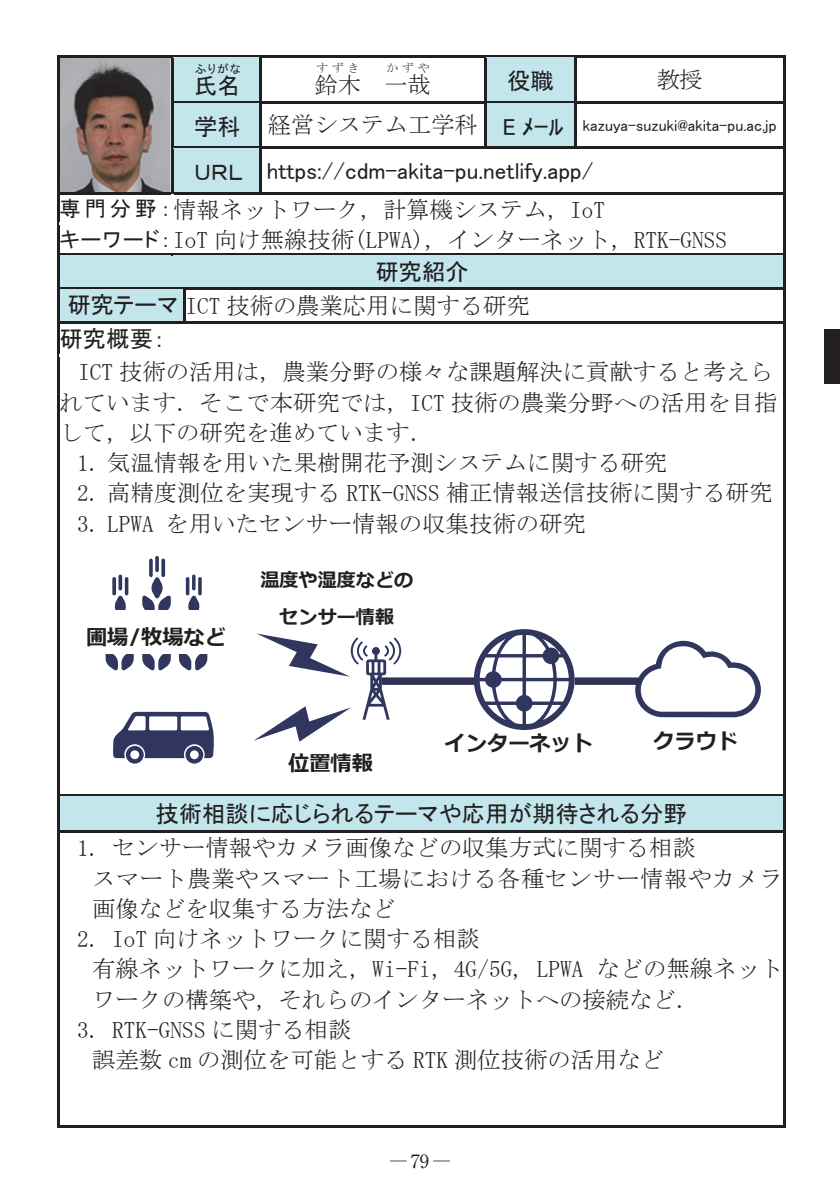
<style>
.page{position:relative;width:840px;height:1191px;background:#fff}
.page>*{position:absolute;margin:0;border:0;box-sizing:border-box;transform-origin:0 0}
.t1{font:23.2px/30.2px "MS Mincho";color:#231f20}
.t2{font:23.2px "MS P Gothic";color:#231f20}
.t3{font:700 21.2px "Meiryo";color:#231f20}
.t4{font:700 19px/37.2px "Meiryo";color:#231f20;text-align:center}
.t5{font:18.4px "Ryumin Pr 6 N";color:#231f20;scale:.9 1}
.t6{font:15.8px "MS P Gothic";letter-spacing:.005em;color:#231f20}
.t7{font:11.8px "MS Mincho";letter-spacing:.33em;color:#231f20}
.t8{font:11.8px "MS P Gothic";color:#231f20}
.s1{font-size:23.2px}
.s2{font-family:"MS Mincho";font-size:23.2px}
.s3{font-size:22.2px}
.s4{font-family:"MS P Gothic";font-size:21.2px}
.s5{font-family:"MS P Gothic"}
</style>
<div class="page">
<div style="left:824px;top:329px;width:15px;height:55px;background:#231f20"></div>
<img style="left:59px;top:55px;width:112px;height:137px">
<div style="left:173px;top:59px;width:87px;height:42px;background:#c2e6ec"></div>
<div style="left:486px;top:58px;width:88px;height:43px;background:#c2e6ec"></div>
<hr style="left:57px;top:56px;width:114px;height:2px;background:#231f20">
<hr style="left:173px;top:56px;width:87px;height:2px;background:#231f20">
<hr style="left:173px;top:58px;width:87px;height:1px;background:#c2e6ec">
<hr style="left:262px;top:56px;width:222px;height:2px;background:#231f20">
<hr style="left:486px;top:56px;width:88px;height:2px;background:#231f20">
<hr style="left:576px;top:56px;width:206px;height:2px;background:#231f20">
<hr style="left:57px;top:58px;width:2px;height:43px;background:#231f20">
<hr style="left:171px;top:58px;width:2px;height:43px;background:#231f20">
<hr style="left:260px;top:58px;width:2px;height:43px;background:#231f20">
<hr style="left:484px;top:58px;width:2px;height:43px;background:#231f20">
<hr style="left:574px;top:58px;width:2px;height:43px;background:#231f20">
<hr style="left:782px;top:58px;width:2px;height:43px;background:#231f20">
<div style="left:173px;top:103px;width:87px;height:44px;background:#c2e6ec"></div>
<div style="left:486px;top:103px;width:88px;height:44px;background:#c2e6ec"></div>
<hr style="left:173px;top:101px;width:87px;height:2px;background:#231f20">
<hr style="left:262px;top:101px;width:222px;height:2px;background:#231f20">
<hr style="left:486px;top:101px;width:88px;height:2px;background:#231f20">
<hr style="left:576px;top:101px;width:206px;height:2px;background:#231f20">
<hr style="left:57px;top:103px;width:2px;height:44px;background:#231f20">
<hr style="left:171px;top:103px;width:2px;height:44px;background:#231f20">
<hr style="left:260px;top:103px;width:2px;height:44px;background:#231f20">
<hr style="left:484px;top:103px;width:2px;height:44px;background:#231f20">
<hr style="left:574px;top:103px;width:2px;height:44px;background:#231f20">
<hr style="left:782px;top:103px;width:2px;height:44px;background:#231f20">
<div style="left:173px;top:149px;width:87px;height:43px;background:#c2e6ec"></div>
<hr style="left:173px;top:147px;width:87px;height:2px;background:#231f20">
<hr style="left:262px;top:147px;width:520px;height:2px;background:#231f20">
<hr style="left:57px;top:149px;width:2px;height:43px;background:#231f20">
<hr style="left:171px;top:149px;width:2px;height:43px;background:#231f20">
<hr style="left:260px;top:149px;width:2px;height:43px;background:#231f20">
<hr style="left:782px;top:149px;width:2px;height:43px;background:#231f20">
<hr style="left:59px;top:192px;width:112px;height:2px;background:#231f20">
<hr style="left:173px;top:192px;width:609px;height:2px;background:#231f20">
<hr style="left:57px;top:194px;width:2px;height:29px;background:#231f20">
<hr style="left:782px;top:194px;width:2px;height:29px;background:#231f20">
<hr style="left:57px;top:225px;width:2px;height:28px;background:#231f20">
<hr style="left:782px;top:225px;width:2px;height:28px;background:#231f20">
<div style="left:59px;top:255px;width:723px;height:32px;background:#c2e6ec"></div>
<hr style="left:59px;top:253px;width:112px;height:2px;background:#231f20">
<hr style="left:171px;top:253px;width:611px;height:2px;background:#231f20">
<hr style="left:57px;top:255px;width:2px;height:32px;background:#231f20">
<hr style="left:782px;top:255px;width:2px;height:32px;background:#231f20">
<div style="left:59px;top:290px;width:124px;height:32px;background:#c2e6ec"></div>
<hr style="left:59px;top:287px;width:124px;height:3px;background:#231f20">
<hr style="left:185px;top:287px;width:597px;height:3px;background:#231f20">
<hr style="left:57px;top:290px;width:2px;height:32px;background:#231f20">
<hr style="left:183px;top:290px;width:2px;height:32px;background:#231f20">
<hr style="left:782px;top:290px;width:2px;height:32px;background:#231f20">
<hr style="left:59px;top:322px;width:106px;height:2px;background:#231f20">
<hr style="left:165px;top:322px;width:617px;height:2px;background:#231f20">
<hr style="left:57px;top:324px;width:2px;height:31px;background:#231f20">
<hr style="left:782px;top:324px;width:2px;height:31px;background:#231f20">
<hr style="left:57px;top:357px;width:2px;height:437px;background:#231f20">
<hr style="left:782px;top:357px;width:2px;height:437px;background:#231f20">
<div style="left:59px;top:796px;width:723px;height:34px;background:#c2e6ec"></div>
<hr style="left:59px;top:794px;width:723px;height:2px;background:#231f20">
<hr style="left:57px;top:796px;width:2px;height:34px;background:#231f20">
<hr style="left:782px;top:796px;width:2px;height:34px;background:#231f20">
<hr style="left:59px;top:830px;width:723px;height:2px;background:#231f20">
<hr style="left:57px;top:832px;width:2px;height:295px;background:#231f20">
<hr style="left:57px;top:1125px;width:725px;height:2px;background:#231f20">
<hr style="left:782px;top:832px;width:2px;height:295px;background:#231f20">
<svg style="left:635px;top:641px;width:125px;height:76px"></svg>
<svg style="left:474px;top:629px;width:100px;height:101px"></svg>
<div style="left:574px;top:677px;width:66px;height:8px;background:#303155"></div>
<div style="left:381px;top:677px;width:93px;height:8px;background:#303155"></div>
<svg style="left:105px;top:556px;width:102px;height:115px"></svg>
<div style="left:71px;top:610px;width:170px;height:43px;background:#fff"></div>
<svg style="left:113px;top:712px;width:101px;height:51px"></svg>
<svg style="left:254px;top:633px;width:147px;height:108px"></svg>
<p class="t7" style="left:386px;top:61px;width:44px">かずや</p>
<p class="t7" style="left:316px;top:61px;width:44px">すずき</p>
<p class="t8" style="left:195px;top:63px;width:47px">ふりがな</p>
<p class="t2" style="left:507px;top:69px;width:48px">役職</p>
<p class="t1" style="left:656px;top:65px;width:48px">教授</p>
<p class="t6" style="left:194px;top:117px;width:583px"><span class="s1">学科</span> <span class="s2">経営システム工学科</span> <span class="s1">E ﾒｰﾙ</span> kazuya-suzuki@akita-pu.ac.jp</p>
<p class="t2" style="left:194px;top:159px;width:400px"><span class="s3">ＵＲＬ</span> https://cdm-akita-pu.netlify.app/</p>
<p class="t1" style="left:59px;top:194px;width:669px"><span class="s4">専門分野：</span>情報ネットワーク，計算機システム，IoT<br><span class="s4">キーワード：</span>IoT 向け無線技術(LPWA)，インターネット，RTK-GNSS</p>
<p class="t2" style="left:375px;top:260px;width:95px">研究紹介</p>
<p class="t1" style="left:67px;top:291px;width:463px"><span class="s5">研究テーマ</span> ICT 技術の農業応用に関する研究</p>
<p class="t2" style="left:59px;top:327px;width:107px">研究概要：</p>
<p class="t1" style="left:59px;top:357px;width:719px;text-indent:19px">ICT 技術の活用は，農業分野の様々な課題解決に貢献すると考えられています．そこで本研究では，ICT 技術の農業分野への活用を目指して，以下の研究を進めています．</p>
<p class="t1" style="left:77px;top:448px;width:591px">1. 気温情報を用いた果樹開花予測システムに関する研究</p>
<p class="t1" style="left:77px;top:478px;width:696px">2. 高精度測位を実現する RTK-GNSS 補正情報送信技術に関する研究</p>
<p class="t1" style="left:77px;top:508px;width:510px">3. LPWA を用いたセンサー情報の収集技術の研究</p>
<p class="t1" style="left:384px;top:69px;width:48px">一哉</p>
<p class="t1" style="left:314px;top:69px;width:48px">鈴木</p>
<p class="t2" style="left:194px;top:74px;width:48px">氏名</p>
<p class="t3" style="left:86px;top:622px;width:141px">圃場/牧場など</p>
<p class="t4" style="left:260px;top:562px;width:154px">温度や湿度などのセンサー情報</p>
<p class="t3" style="left:288px;top:748px;width:86px">位置情報</p>
<p class="t3" style="left:444px;top:728px;width:150px">インターネット</p>
<p class="t3" style="left:652px;top:726px;width:86px">クラウド</p>
<p class="t2" style="left:155px;top:802px;width:532px">技術相談に応じられるテーマや応用が期待される分野</p>
<p class="t1" style="left:92px;top:832px;width:691px;text-indent:-15px">1. センサー情報やカメラ画像などの収集方式に関する相談<br>スマート農業やスマート工場における各種センサー情報やカメラ画像などを収集する方法など</p>
<p class="t1" style="left:92px;top:923px;width:692px;text-indent:-15px">2. IoT 向けネットワークに関する相談<br>有線ネットワークに加え，Wi-Fi，4G/5G, LPWA などの無線ネットワークの構築や，それらのインターネットへの接続など．</p>
<p class="t1" style="left:92px;top:1014px;width:573px;text-indent:-15px">3. RTK-GNSS に関する相談<br>誤差数 cm の測位を可能とする RTK 測位技術の活用など</p>
<p class="t5" style="left:390px;top:1146px;width:68px">─79─</p>
</div>
